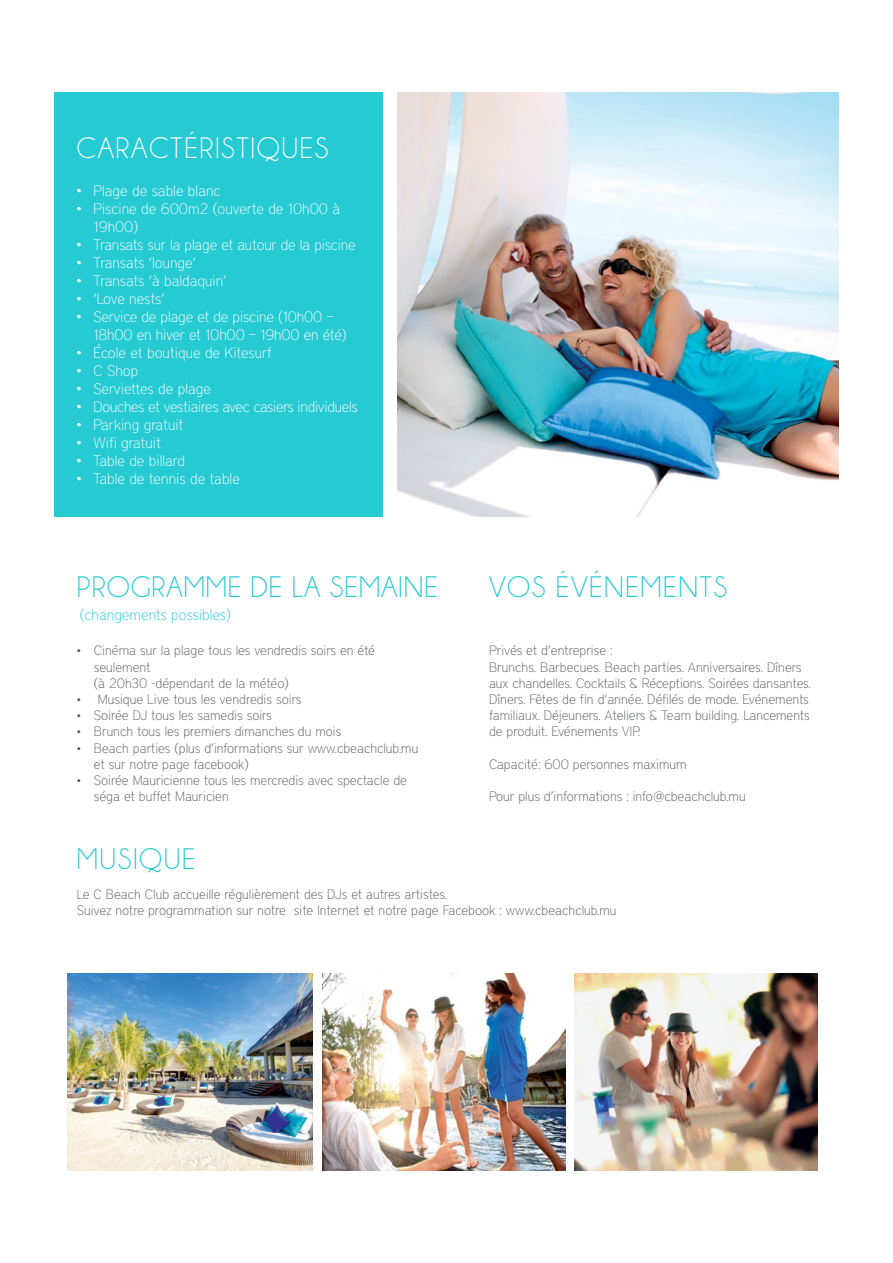
<style>
.page{position:relative;width:893px;height:1263px;background:#fff}
.page>*{position:absolute;margin:0;border:0;box-sizing:border-box;transform-origin:0 0}
.t1{font:30px "Champagne&Limousines";letter-spacing:.05em;color:#26cad3}
.t2{font:30px "Champagne&Limousines";letter-spacing:.03em;color:#26cad3}
.t3{font:30px "Champagne&Limousines";letter-spacing:.05em;color:#fff}
.t4{font:100 15px/18px "District";letter-spacing:-.01em;color:#fff}
.t5{font:100 15px "District";color:#26cad3}
.t6{font:100 13.5px/16.2px "District";color:#58595b}
.s1{font-size:12px;color:#48484a}
</style>
<div class="page">
<div style="left:54px;top:92px;width:329px;height:425px;background:#26cad3"></div>
<img style="left:398px;top:92px;width:441px;height:425px">
<img style="left:322px;top:973px;width:243px;height:198px">
<img style="left:574px;top:973px;width:244px;height:198px">
<img style="left:68px;top:973px;width:244px;height:198px">
<h1 class="t3" style="left:77px;top:131px;width:254px">CARACTÉRISTIQUES</h1>
<p class="t4" style="left:77px;top:181px;width:146px">• Plage de sable blanc</p>
<p class="t4" style="left:94px;top:199px;width:248px;text-indent:-17px">• Piscine de 600m2 (ouverte de 10h00 à<br>19h00)</p>
<p class="t4" style="left:77px;top:235px;width:281px">• Transats sur la plage et autour de la piscine</p>
<p class="t4" style="left:77px;top:253px;width:121px">• Transats ‘lounge’</p>
<p class="t4" style="left:77px;top:271px;width:151px">• Transats ‘à baldaquin’</p>
<p class="t4" style="left:77px;top:289px;width:90px">• ‘Love nests’</p>
<p class="t4" style="left:94px;top:307px;width:255px;text-indent:-17px">• Service de plage et de piscine (10h00 –<br>18h00 en hiver et 10h00 – 19h00 en été)</p>
<p class="t4" style="left:77px;top:343px;width:197px">• École et boutique de Kitesurf</p>
<p class="t4" style="left:77px;top:361px;width:63px">• C Shop</p>
<p class="t4" style="left:77px;top:379px;width:136px">• Serviettes de plage</p>
<p class="t4" style="left:77px;top:397px;width:283px">• Douches et vestiaires avec casiers individuels</p>
<p class="t4" style="left:77px;top:415px;width:109px">• Parking gratuit</p>
<p class="t4" style="left:77px;top:433px;width:86px">• Wifi gratuit</p>
<p class="t4" style="left:77px;top:451px;width:110px">• Table de billard</p>
<p class="t4" style="left:77px;top:469px;width:165px">• Table de tennis de table</p>
<h1 class="t2" style="left:77px;top:570px;width:363px">PROGRAMME DE LA SEMAINE</h1>
<p class="t5" style="left:80px;top:606px;width:153px">(changements possibles)</p>
<p class="t6" style="left:94px;top:642px;width:283px;text-indent:-17px"><span class="s1">•</span> Cinéma sur la plage tous les vendredis soirs en été seulement<br>(à 20h30 -dépendant de la météo)</p>
<p class="t6" style="left:77px;top:691px;width:226px"><span class="s1">•</span> Musique Live tous les vendredis soirs</p>
<p class="t6" style="left:77px;top:707px;width:197px"><span class="s1">•</span> Soirée DJ tous les samedis soirs</p>
<p class="t6" style="left:77px;top:723px;width:266px"><span class="s1">•</span> Brunch tous les premiers dimanches du mois</p>
<p class="t6" style="left:94px;top:740px;width:326px;text-indent:-17px"><span class="s1">•</span> Beach parties (plus d’informations sur www.cbeachclub.mu et sur notre page facebook)</p>
<p class="t6" style="left:94px;top:772px;width:315px;text-indent:-17px"><span class="s1">•</span> Soirée Mauricienne tous les mercredis avec spectacle de séga et buffet Mauricien</p>
<h1 class="t1" style="left:77px;top:842px;width:120px">MUSIQUE</h1>
<h1 class="t1" style="left:489px;top:570px;width:240px">VOS ÉVÉNEMENTS</h1>
<p class="t6" style="left:489px;top:642px;width:324px">Privés et d’entreprise :<br>Brunchs. Barbecues. Beach parties. Anniversaires. Dîners aux chandelles. Cocktails &amp; Réceptions. Soirées dansantes.<br>Dîners. Fêtes de fin d’année. Défilés de mode. Evénements familiaux. Déjeuners. Ateliers &amp; Team building. Lancements de produit. Evénements VIP.</p>
<p class="t6" style="left:489px;top:756px;width:199px">Capacité: 600 personnes maximum</p>
<p class="t6" style="left:489px;top:788px;width:258px">Pour plus d’informations : info@cbeachclub.mu</p>
<p class="t6" style="left:77px;top:885px;width:541px">Le C Beach Club accueille régulièrement des DJs et autres artistes.<br>Suivez notre programmation sur notre site Internet et notre page Facebook : www.cbeachclub.mu</p>
</div>
